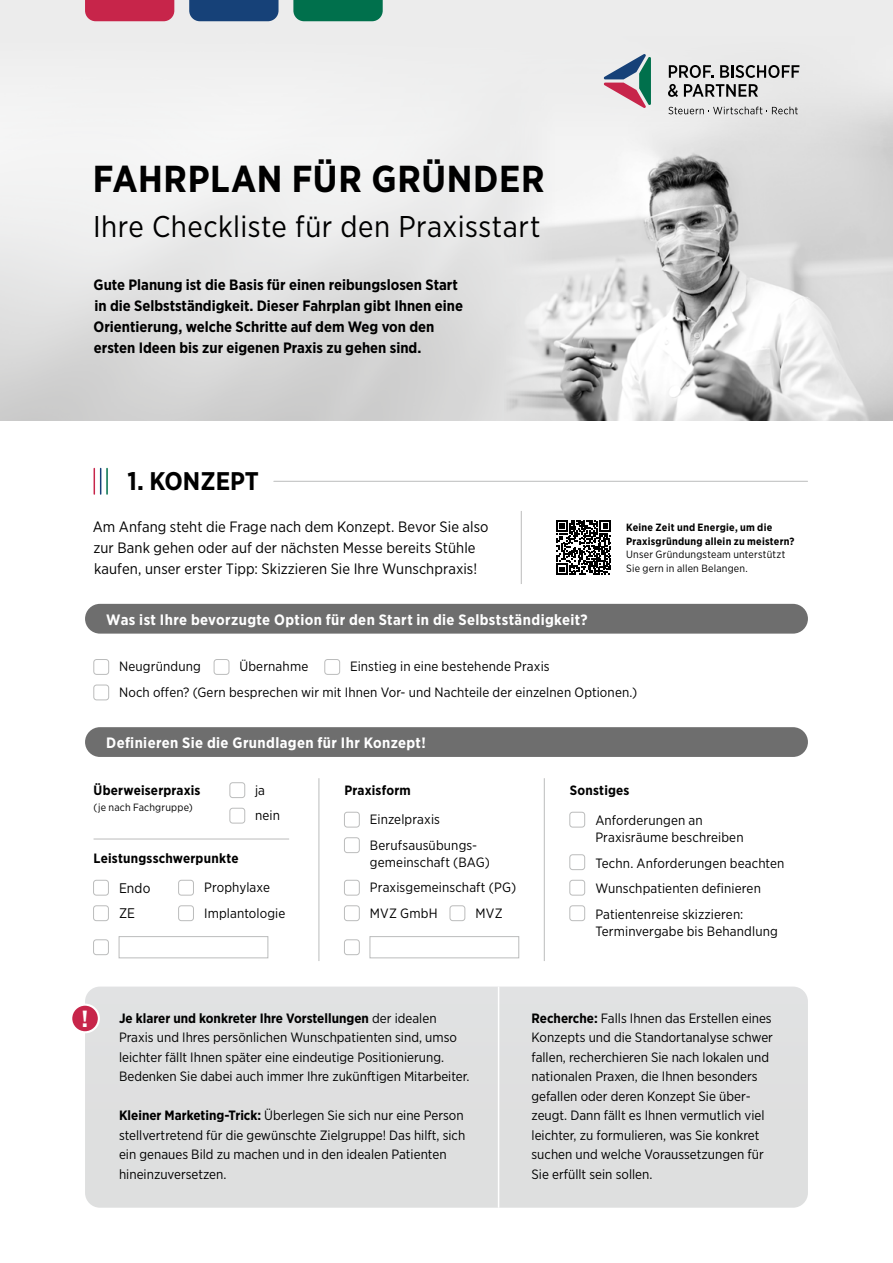
<style>
.page{position:relative;width:893px;height:1263px;background:#fff}
.page>*{position:absolute;margin:0;border:0;box-sizing:border-box;transform-origin:0 0}
.t1{font:700 37.5px "Gotham Narrow";letter-spacing:.02em;color:#000}
.t2{font:30px "Gotham Narrow";letter-spacing:.015em;color:#000}
.t3{font:700 25.5px "Gotham Narrow";color:#000}
.t4{font:700 23.4px "Gotham Narrow";color:#fff}
.t5{font:700 15px/21px "Gotham Narrow";color:#000}
.t6{font:15px/21px "Gotham Narrow";letter-spacing:.005em;color:#000}
.t7{font:700 15px "Gotham Narrow";letter-spacing:.025em;color:#fff}
.t8{font:13.95px/25.8px "Gotham Narrow";letter-spacing:.005em;color:#000}
.t9{font:13.5px/19.5px "Gotham Narrow";color:#000}
.t10{font:700 13.5px "Gotham Narrow";letter-spacing:.015em;color:#000}
.t11{font:10.5px/13.5px "Gotham Narrow";letter-spacing:.02em;color:#000}
.t12{font:700 10.5px/13.5px "Gotham Narrow";letter-spacing:.02em;color:#000}
.s1{font-weight:700}
</style>
<div class="page">
<img style="left:502px;top:150px;width:391px;height:271px">
<div style="left:85px;top:986px;width:723px;height:222px;background:#dfdfe0"></div>
<div style="left:0;top:0;width:893px;height:150px;background:#ececec"></div>
<div style="left:85px;top:604px;width:723px;height:30px;background:#6e6e6e;border-radius:15px"></div>
<div style="left:85px;top:727px;width:723px;height:30px;background:#6e6e6e;border-radius:15px"></div>
<svg style="left:94px;top:468px;width:7px;height:26px"></svg>
<hr style="left:106px;top:468px;width:2px;height:26px;background:#00704c">
<div style="left:71px;top:1005px;width:28px;height:27px;background:#c7254a;border-radius:50%"></div>
<div style="left:70px;top:1003px;width:30px;height:30px;border:2px solid #fff;border-radius:50%"></div>
<svg style="left:556px;top:520px;width:55px;height:55px"></svg>
<div style="left:93px;top:880px;width:16px;height:15px;border:1px solid #bbbcbc;border-radius:3px"></div>
<div style="left:344px;top:812px;width:16px;height:15px;border:1px solid #bbbcbc;border-radius:3px"></div>
<div style="left:93px;top:905px;width:16px;height:16px;border:1px solid #bbbcbc;border-radius:3px"></div>
<div style="left:344px;top:837px;width:16px;height:16px;border:1px solid #bbbcbc;border-radius:3px"></div>
<div style="left:569px;top:812px;width:16px;height:15px;border:1px solid #bbbcbc;border-radius:3px"></div>
<div style="left:178px;top:880px;width:16px;height:15px;border:1px solid #bbbcbc;border-radius:3px"></div>
<div style="left:344px;top:880px;width:16px;height:15px;border:1px solid #bbbcbc;border-radius:3px"></div>
<div style="left:569px;top:854px;width:16px;height:16px;border:1px solid #bbbcbc;border-radius:3px"></div>
<div style="left:569px;top:905px;width:16px;height:16px;border:1px solid #bbbcbc;border-radius:3px"></div>
<div style="left:178px;top:905px;width:16px;height:16px;border:1px solid #bbbcbc;border-radius:3px"></div>
<div style="left:344px;top:905px;width:16px;height:16px;border:1px solid #bbbcbc;border-radius:3px"></div>
<div style="left:569px;top:880px;width:16px;height:15px;border:1px solid #bbbcbc;border-radius:3px"></div>
<div style="left:450px;top:905px;width:15px;height:16px;border:1px solid #bbbcbc;border-radius:3px"></div>
<div style="left:93px;top:939px;width:16px;height:16px;border:1px solid #bbbcbc;border-radius:3px"></div>
<div style="left:344px;top:939px;width:16px;height:16px;border:1px solid #bbbcbc;border-radius:3px"></div>
<hr style="left:319px;top:778px;width:1px;height:183px;background:#bbbcbc">
<hr style="left:498px;top:986px;width:1px;height:222px;background:#fff">
<hr style="left:94px;top:839px;width:195px;height:1px;background:#bbbcbc">
<hr style="left:544px;top:778px;width:1px;height:183px;background:#bbbcbc">
<hr style="left:521px;top:511px;width:1px;height:73px;background:#bbbcbc">
<div style="left:93px;top:659px;width:16px;height:16px;border:1px solid #bbbcbc;border-radius:3px"></div>
<div style="left:324px;top:659px;width:16px;height:16px;border:1px solid #bbbcbc;border-radius:3px"></div>
<div style="left:214px;top:659px;width:15px;height:16px;border:1px solid #bbbcbc;border-radius:3px"></div>
<div style="left:93px;top:685px;width:16px;height:15px;border:1px solid #bbbcbc;border-radius:3px"></div>
<div style="left:229px;top:782px;width:16px;height:16px;border:1px solid #bbbcbc;border-radius:3px"></div>
<div style="left:229px;top:808px;width:16px;height:15px;border:1px solid #bbbcbc;border-radius:3px"></div>
<div style="left:119px;top:936px;width:149px;height:22px;border:1px solid #bbbcbc"></div>
<div style="left:370px;top:936px;width:149px;height:22px;border:1px solid #bbbcbc"></div>
<hr style="left:274px;top:481px;width:533px;height:1px;background:#bbbcbc">
<div style="left:85px;top:0;width:89px;height:21px;background:#c7254a"></div>
<div style="left:189px;top:0;width:90px;height:21px;background:#164178"></div>
<div style="left:293px;top:0;width:90px;height:21px;background:#00704c"></div>
<svg style="left:604px;top:54px;width:47px;height:54px"></svg>
<svg style="left:669px;top:65px;width:45px;height:13px"></svg>
<svg style="left:720px;top:65px;width:79px;height:13px"></svg>
<svg style="left:668px;top:84px;width:10px;height:13px"></svg>
<svg style="left:684px;top:84px;width:74px;height:13px"></svg>
<svg style="left:668px;top:107px;width:130px;height:7px"></svg>
<h1 class="t1" style="left:93px;top:155px;width:453px">FAHRPLAN FÜR GRÜNDER</h1>
<h2 class="t2" style="left:93px;top:207px;width:449px">Ihre Checkliste für den Praxisstart</h2>
<p class="t5" style="left:94px;top:274px;width:371px">Gute Planung ist die Basis für einen reibungslosen Start in die Selbstständigkeit. Dieser Fahrplan gibt Ihnen eine Orientierung, welche Schritte auf dem Weg von den ersten Ideen bis zur eigenen Praxis zu gehen sind.</p>
<h3 class="t3" style="left:128px;top:465px;width:133px">1. KONZEPT</h3>
<p class="t6" style="left:93px;top:516px;width:397px">Am Anfang steht die Frage nach dem Konzept. Bevor Sie also zur Bank gehen oder auf der nächsten Messe bereits Stühle kaufen, unser erster Tipp: Skizzieren Sie Ihre Wunschpraxis!</p>
<p class="t7" style="left:106px;top:610px;width:483px">Was ist Ihre bevorzugte Option für den Start in die Selbstständigkeit?</p>
<p class="t12" style="left:626px;top:521px;width:170px">Keine Zeit und Energie, um die<br>Praxisgründung allein zu meistern?</p>
<p class="t11" style="left:626px;top:548px;width:161px">Unser Gründungsteam unterstützt<br>Sie gern in allen Belangen.</p>
<p class="t9" style="left:119px;top:656px;width:83px">Neugründung</p>
<p class="t9" style="left:239px;top:656px;width:70px">Übernahme</p>
<p class="t9" style="left:119px;top:653px;width:520px;line-height:25.5px;text-indent:231px">Einstieg in eine bestehende Praxis<br>Noch offen? (Gern besprechen wir mit Ihnen Vor- und Nachteile der einzelnen Optionen.)</p>
<p class="t7" style="left:106px;top:733px;width:321px">Definieren Sie die Grundlagen für Ihr Konzept!</p>
<p class="t10" style="left:94px;top:781px;width:109px">Überweiserpraxis</p>
<p class="t11" style="left:94px;top:801px;width:101px">(je nach Fachgruppe)</p>
<p class="t10" style="left:94px;top:849px;width:147px">Leistungsschwerpunkte</p>
<p class="t9" style="left:255px;top:777px;width:26px;line-height:25.5px">ja nein</p>
<p class="t8" style="left:119px;top:874px;width:33px">Endo<br>ZE</p>
<p class="t9" style="left:204px;top:874px;width:83px;line-height:25.5px">Prophylaxe<br>Implantologie</p>
<p class="t10" style="left:344px;top:781px;width:68px">Praxisform</p>
<p class="t10" style="left:570px;top:781px;width:61px">Sonstiges</p>
<p class="t9" style="left:370px;top:806px;width:109px;line-height:25.5px">Einzelpraxis<br>Berufsausübungs-</p>
<p class="t9" style="left:370px;top:849px;width:148px;line-height:25.3px">gemeinschaft (BAG)<br>Praxisgemeinschaft (PG)<br>MVZ GmbH</p>
<p class="t9" style="left:476px;top:903px;width:29px">MVZ</p>
<p class="t9" style="left:595px;top:812px;width:150px;line-height:17px">Anforderungen an<br>Praxisräume beschreiben</p>
<p class="t9" style="left:595px;top:850px;width:191px;line-height:25.5px">Techn. Anforderungen beachten<br>Wunschpatienten definieren<br>Patientenreise skizzieren:</p>
<p class="t9" style="left:595px;top:921px;width:184px">Terminvergabe bis Behandlung</p>
<h3 class="t4" style="left:82px;top:1003px;width:8px">!</h3>
<p class="t9" style="left:119px;top:1008px;width:352px"><span class="s1">Je klarer und konkreter Ihre Vorstellungen</span> der idealen Praxis und Ihres persönlichen Wunschpatienten sind, umso leichter fällt Ihnen später eine eindeutige Positionierung.<br>Bedenken Sie dabei auch immer Ihre zukünftigen Mitarbeiter.</p>
<p class="t9" style="left:119px;top:1105px;width:348px"><span class="s1">Kleiner Marketing-Trick:</span> Überlegen Sie sich nur eine Person stellvertretend für die gewünschte Zielgruppe! Das hilft, sich ein genaues Bild zu machen und in den idealen Patienten hineinzuversetzen.</p>
<p class="t9" style="left:531px;top:1008px;width:243px"><span class="s1">Recherche:</span> Falls Ihnen das Erstellen eines Konzepts und die Standortanalyse schwer fallen, recherchieren Sie nach lokalen und nationalen Praxen, die Ihnen besonders gefallen oder deren Konzept Sie über&shy;zeugt. Dann fällt es Ihnen vermutlich viel leichter, zu formulieren, was Sie konkret suchen und welche Voraussetzungen für Sie erfüllt sein sollen.</p>
</div>
